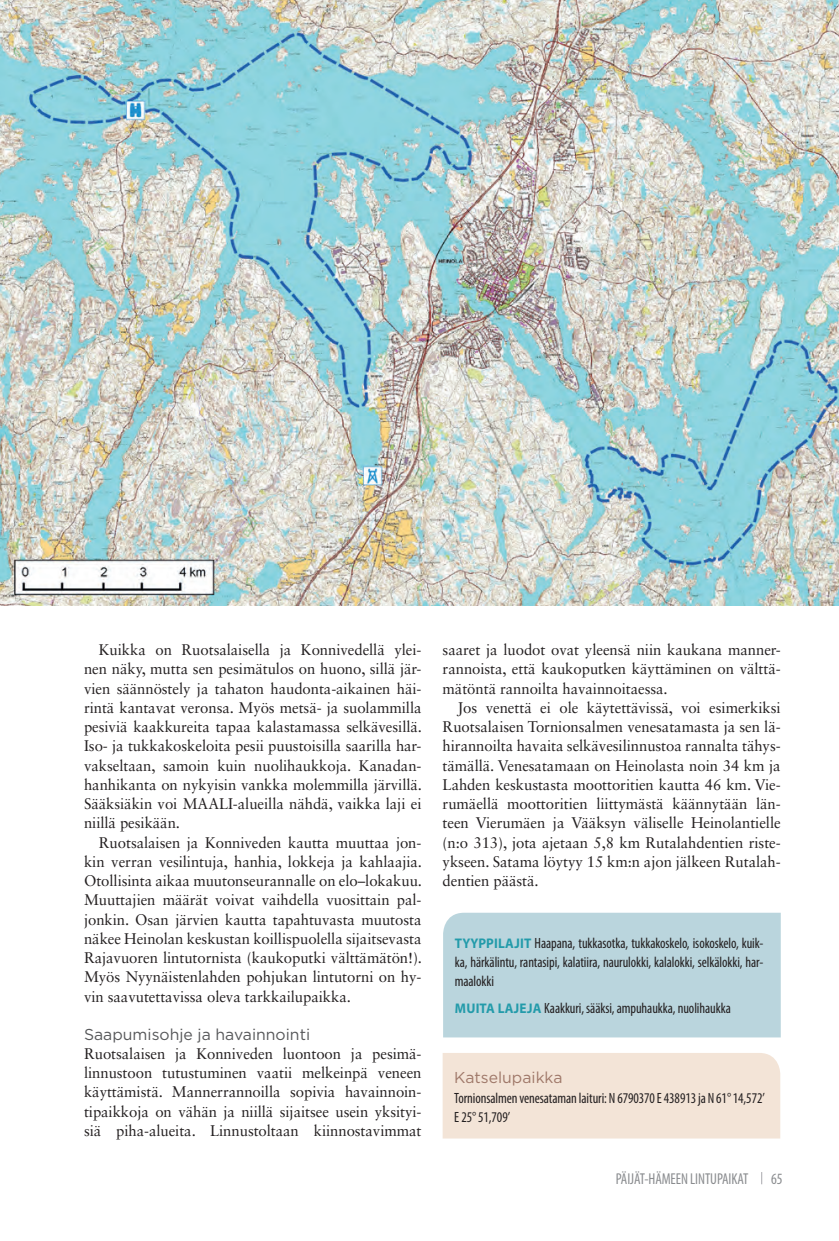
<style>
.page{position:relative;width:839px;height:1241px;background:#fff}
.page>*{position:absolute;margin:0;border:0;box-sizing:border-box;transform-origin:0 0}
.t1{font:condensed 15.75px "Myriad Pro";letter-spacing:-.005em;color:#8a8c8f;scale:.95 1}
.t2{font:15.75px "Gotham";color:#57585a}
.t3{font:15.75px "Gotham";color:#9f7869}
.t4{font:15.4px/19.2px "Sabon LT Std";letter-spacing:-.005em;color:#231f20;text-align:justify}
.t5{font:condensed 14.88px/19.2px "Myriad Pro";letter-spacing:-.005em;color:#231f20;text-align:justify;scale:.95 1}
.s1{font-weight:700;font-stretch:normal;font-size:14px;color:#239baa}
</style>
<div class="page">
<svg style="left:761px;top:1172px;width:1px;height:12px"></svg>
<div style="left:442px;top:1053px;width:338px;height:85px;background:#f3e4d7"></div>
<div style="left:443px;top:912px;width:337px;height:125px;background:#bad5dd"></div>
<img style="left:0;top:0;width:839px;height:605px">
<p class="t4" style="left:84px;top:640px;width:339px;text-indent:15px">Kuikka on Ruotsalaisella ja Konnivedellä ylei&shy;nen näky, mutta sen pesimätulos on huono, sillä jär&shy;vien säännöstely ja tahaton haudonta-aikainen häi&shy;rintä kantavat veronsa. Myös metsä- ja suolammilla pesiviä kaakkureita tapaa kalastamassa selkävesillä.<br>Iso- ja tukkakoskeloita pesii puustoisilla saarilla har&shy;vakseltaan, samoin kuin nuolihaukkoja. Kanadan&shy;hanhikanta on nykyisin vankka molemmilla järvillä.<br>Sääksiäkin voi MAALI-alueilla nähdä, vaikka laji ei niillä pesikään.</p>
<p class="t4" style="left:84px;top:832px;width:339px;text-indent:15px">Ruotsalaisen ja Konniveden kautta muuttaa jon&shy;kin verran vesilintuja, hanhia, lokkeja ja kahlaajia.<br>Otollisinta aikaa muutonseurannalle on elo–lokakuu.<br>Muuttajien määrät voivat vaihdella vuosittain pal&shy;jonkin. Osan järvien kautta tapahtuvasta muutosta näkee Heinolan keskustan koillispuolella sijaitsevasta Rajavuoren lintutornista (kaukoputki välttämätön!).<br>Myös Nyynäistenlahden pohjukan lintutorni on hy&shy;vin saavutettavissa oleva tarkkailupaikka.</p>
<p class="t2" style="left:84px;top:1023px;width:228px">Saapumisohje ja havainnointi</p>
<p class="t4" style="left:84px;top:1043px;width:339px">Ruotsalaisen ja Konniveden luontoon ja pesimä&shy;linnustoon tutustuminen vaatii melkeinpä veneen käyttämistä. Mannerrannoilla sopivia havainnoin&shy;tipaikkoja on vähän ja niillä sijaitsee usein yksityi&shy;siä piha-alueita. Linnustoltaan kiinnostavimmat</p>
<p class="t4" style="left:442px;top:640px;width:339px">saaret ja luodot ovat yleensä niin kaukana manner&shy;rannoista, että kaukoputken käyttäminen on välttä&shy;mätöntä rannoilta havainnoitaessa.</p>
<p class="t4" style="left:442px;top:697px;width:339px;text-indent:15px">Jos venettä ei ole käytettävissä, voi esimerkiksi Ruotsalaisen Tornionsalmen venesatamasta ja sen lä&shy;hirannoilta havaita selkävesilinnustoa rannalta tähys&shy;tämällä. Venesatamaan on Heinolasta noin 34 km ja Lahden keskustasta moottoritien kautta 46 km. Vie&shy;rumäellä moottoritien liittymästä käännytään län&shy;teen Vierumäen ja Vääksyn väliselle Heinolantielle (n:o 313), jota ajetaan 5,8 km Rutalahdentien riste&shy;ykseen. Satama löytyy 15 km:n ajon jälkeen Rutalah&shy;dentien päästä.</p>
<p class="t5" style="left:455px;top:932px;width:326px"><span class="s1">TYYPPILAJIT</span> Haapana, tukkasotka, tukkakoskelo, isokoskelo, kuik&shy;ka, härkälintu, rantasipi, kalatiira, naurulokki, kalalokki, selkälokki, har&shy;maalokki</p>
<p class="t5" style="left:455px;top:998px;width:292px"><span class="s1">MUITA LAJEJA</span> Kaakkuri, sääksi, ampuhaukka, nuolihaukka</p>
<p class="t3" style="left:454px;top:1067px;width:110px">Katselupaikka</p>
<p class="t5" style="left:454px;top:1087px;width:328px">Tornionsalmen venesataman laituri: N 6790370 E 438913 ja N 61° 14,572’<br>E 25° 51,709’</p>
<p class="t1" style="left:616px;top:1169px;width:141px">PÄIJÄT-HÄMEEN LINTUPAIKAT</p>
<p class="t1" style="left:771px;top:1169px;width:14px">65</p>
</div>
